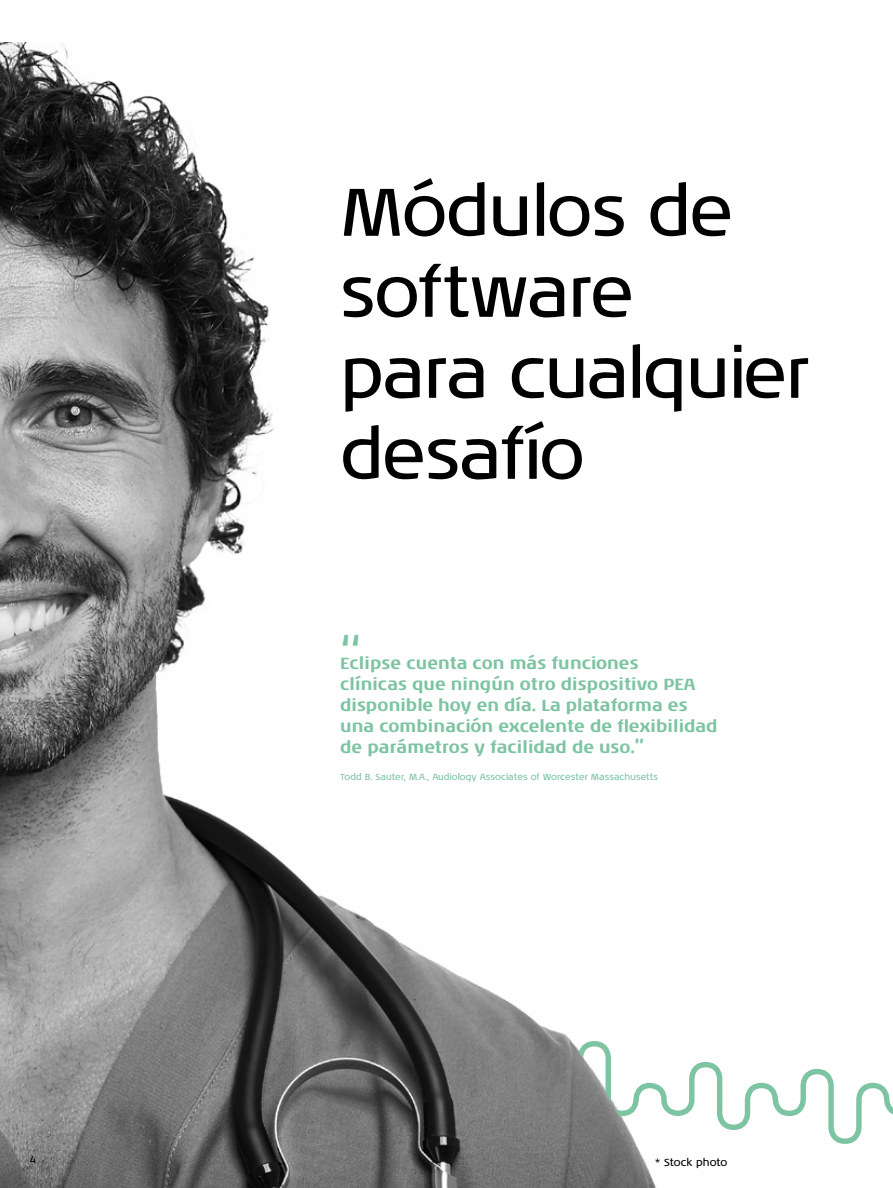
<style>
.page{position:relative;width:893px;height:1188px;background:#fff}
.page>*{position:absolute;margin:0;border:0;box-sizing:border-box;transform-origin:0 0}
.t1{font:69px/81px "Noa LT Pro";letter-spacing:-.02em;color:#000}
.t2{font:45px "Noa LT Pro";color:#7dc4a3}
.t3{font:700 16.5px/21px "Noa LT Pro";color:#7dc4a3}
.t4{font:10.5px "Noa LT Pro";color:#000}
.t5{font:9px "Noa LT Pro";color:#7dc4a3}
</style>
<div class="page">
<img style="left:0;top:43px;width:657px;height:1145px">
<svg style="left:655px;top:1040px;width:238px;height:105px"></svg>
<img style="left:0;top:795px;width:655px;height:393px">
<p class="t4" style="left:30px;top:1151px;width:8px">4</p>
<h1 class="t1" style="left:340px;top:169px;width:471px">Módulos de software<br>para cualquier desafío</h1>
<h2 class="t2" style="left:340px;top:624px;width:22px">“</h2>
<p class="t3" style="left:340px;top:652px;width:379px">Eclipse cuenta con más funciones<br>clínicas que ningún otro dispositivo PEA disponible hoy en día. La plataforma es una combinación excelente de flexibilidad de parámetros y facilidad de uso.”</p>
<p class="t5" style="left:340px;top:771px;width:320px">Todd B. Sauter, M.A., Audiology Associates of Worcester Massachusetts</p>
<p class="t4" style="left:655px;top:1156px;width:74px">* Stock photo</p>
</div>
